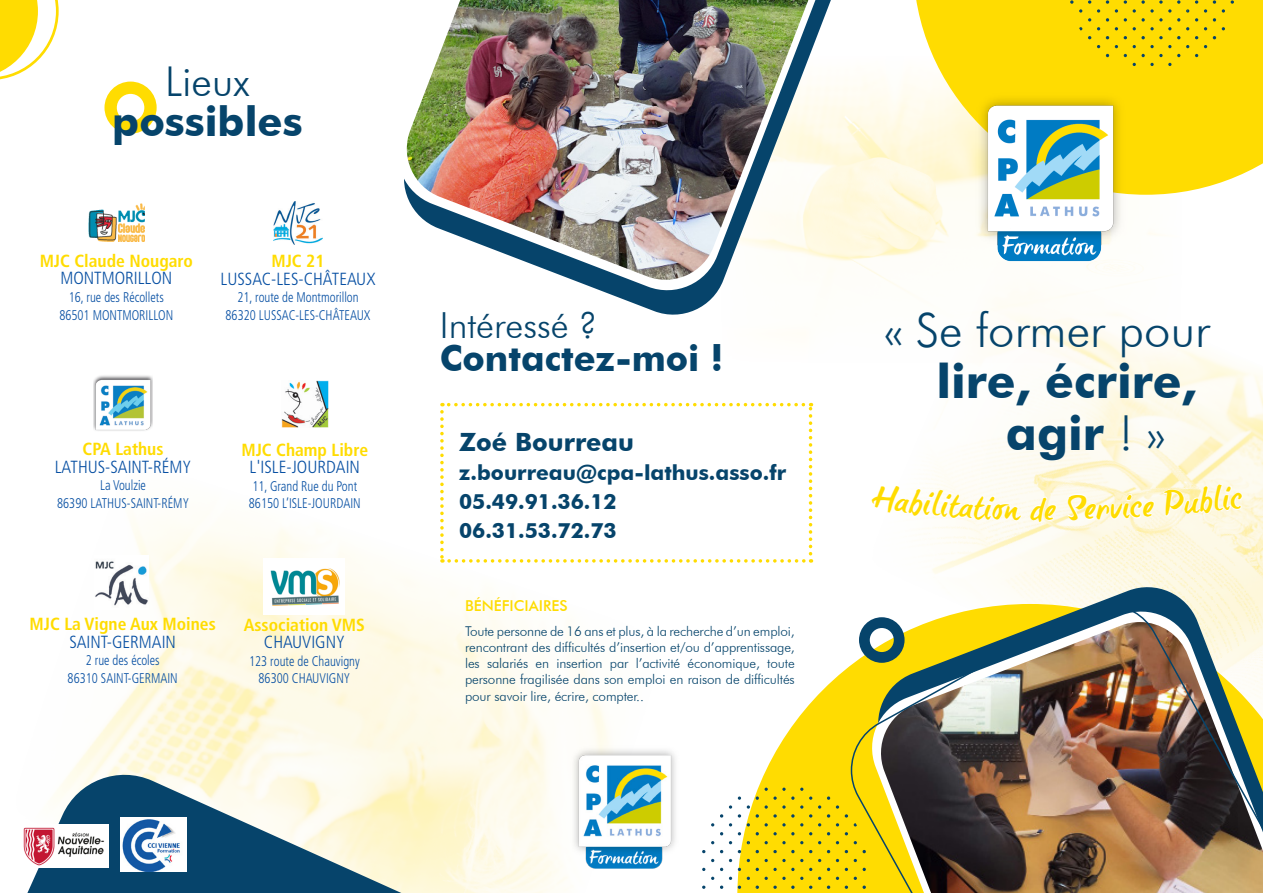
<style>
.page{position:relative;width:1263px;height:893px;background:#fff}
.page>*{position:absolute;margin:0;border:0;box-sizing:border-box;transform-origin:0 0}
.t1{font:700 47.25px "Futura BT";color:#06446b}
.t2{font:300 47.25px "Futura BT";color:#06446b}
.t3{font:700 41.1px "Futura BT";color:#06446b}
.t4{font:300 41.1px "Futura BT";color:#06446b}
.t5{font:700 36px/33px "Futura BT";color:#06446b}
.t6{font:31.5px "brush tip CPA";color:#ffdc01}
.t7{font:700 25.2px "Futura BT";color:#06446b}
.t8{font:700 21px "Futura BT";color:#06446b}
.t9{font:300 condensed 17.55px/17.5px "Frutiger LT Std";color:#0850a3;text-align:center}
.t10{font:700 condensed 17.55px "Frutiger LT Std";color:#ffdc01}
.t11{font:500 15px "Futura BT";color:#ffdc01}
.t12{font:300 condensed 14.1px/17.5px "Frutiger LT Std";color:#0850a3;text-align:center;scale:.9 1}
.t13{font:300 13.5px/16.2px "Futura BT";letter-spacing:-.01em;color:#06446b;text-align:justify}
.s1{font-weight:700;color:#ffdc01}
.s2{font-weight:300}
</style>
<div class="page">
<img style="left:76px;top:520px;width:532px;height:373px">
<img style="left:919px;top:348px;width:344px;height:232px">
<img style="left:865px;top:78px;width:317px;height:286px">
<svg style="left:913px;top:0;width:350px;height:195px;background:#fde02a"></svg>
<svg style="left:737px;top:665px;width:114px;height:228px;fill:#ffdc01"></svg>
<svg style="left:104px;top:82px;width:53px;height:52px"></svg>
<svg style="left:0;top:0;width:59px;height:80px"></svg>
<svg style="left:27px;top:765px;width:442px;height:128px"></svg>
<svg style="left:1005px;top:580px;width:258px;height:24px"></svg>
<img style="left:851px;top:604px;width:412px;height:289px">
<svg style="left:617px;top:77px;width:248px;height:238px"></svg>
<svg style="left:591px;top:77px;width:268px;height:220px"></svg>
<svg style="left:404px;top:0;width:446px;height:287px"></svg>
<img style="left:405px;top:0;width:403px;height:281px">
<svg style="left:440px;top:403px;width:372px;height:160px"></svg>
<svg style="left:738px;top:814px;width:3px;height:4px"></svg>
<svg style="left:720px;top:814px;width:3px;height:4px"></svg>
<svg style="left:738px;top:796px;width:3px;height:4px"></svg>
<svg style="left:729px;top:805px;width:3px;height:4px"></svg>
<svg style="left:862px;top:850px;width:4px;height:3px"></svg>
<svg style="left:862px;top:868px;width:4px;height:3px"></svg>
<svg style="left:862px;top:886px;width:4px;height:3px"></svg>
<svg style="left:845px;top:814px;width:3px;height:4px"></svg>
<svg style="left:827px;top:814px;width:3px;height:4px"></svg>
<svg style="left:836px;top:805px;width:3px;height:4px"></svg>
<svg style="left:827px;top:796px;width:3px;height:4px"></svg>
<svg style="left:809px;top:814px;width:3px;height:4px"></svg>
<svg style="left:809px;top:796px;width:3px;height:4px"></svg>
<svg style="left:818px;top:805px;width:3px;height:4px"></svg>
<svg style="left:800px;top:805px;width:3px;height:4px"></svg>
<svg style="left:773px;top:886px;width:4px;height:3px"></svg>
<svg style="left:773px;top:850px;width:4px;height:3px"></svg>
<svg style="left:773px;top:868px;width:4px;height:3px"></svg>
<svg style="left:782px;top:859px;width:4px;height:3px"></svg>
<svg style="left:764px;top:859px;width:4px;height:3px"></svg>
<svg style="left:782px;top:877px;width:4px;height:3px"></svg>
<svg style="left:764px;top:877px;width:4px;height:3px"></svg>
<svg style="left:773px;top:832px;width:4px;height:3px"></svg>
<svg style="left:782px;top:841px;width:4px;height:3px"></svg>
<svg style="left:764px;top:841px;width:4px;height:3px"></svg>
<svg style="left:756px;top:788px;width:38px;height:38px"></svg>
<svg style="left:747px;top:805px;width:3px;height:4px"></svg>
<svg style="left:1213px;top:0;width:3px;height:4px"></svg>
<svg style="left:1204px;top:9px;width:3px;height:4px"></svg>
<svg style="left:1213px;top:18px;width:3px;height:4px"></svg>
<svg style="left:1231px;top:0;width:3px;height:4px"></svg>
<svg style="left:1222px;top:9px;width:3px;height:4px"></svg>
<svg style="left:1070px;top:0;width:3px;height:4px"></svg>
<svg style="left:1088px;top:0;width:3px;height:4px"></svg>
<svg style="left:1106px;top:0;width:3px;height:4px"></svg>
<svg style="left:1088px;top:18px;width:3px;height:4px"></svg>
<svg style="left:1079px;top:9px;width:3px;height:4px"></svg>
<svg style="left:1097px;top:9px;width:3px;height:4px"></svg>
<svg style="left:1106px;top:18px;width:3px;height:4px"></svg>
<svg style="left:1115px;top:9px;width:3px;height:4px"></svg>
<svg style="left:1141px;top:36px;width:4px;height:3px"></svg>
<svg style="left:1132px;top:63px;width:4px;height:3px"></svg>
<svg style="left:1132px;top:45px;width:4px;height:3px"></svg>
<svg style="left:1141px;top:54px;width:4px;height:3px"></svg>
<svg style="left:1177px;top:0;width:3px;height:4px"></svg>
<svg style="left:1124px;top:0;width:38px;height:30px"></svg>
<svg style="left:1168px;top:9px;width:3px;height:4px"></svg>
<svg style="left:1177px;top:18px;width:3px;height:4px"></svg>
<svg style="left:1150px;top:63px;width:4px;height:3px"></svg>
<svg style="left:1150px;top:45px;width:4px;height:3px"></svg>
<svg style="left:1186px;top:0;width:12px;height:30px"></svg>
<img style="left:969px;top:86px;width:166px;height:183px">
<img style="left:566px;top:740px;width:110px;height:135px">
<img style="left:95px;top:556px;width:54px;height:53px">
<img style="left:273px;top:202px;width:50px;height:43px">
<img style="left:94px;top:375px;width:58px;height:56px">
<img style="left:89px;top:204px;width:55px;height:37px">
<img style="left:281px;top:381px;width:47px;height:46px">
<img style="left:264px;top:559px;width:81px;height:55px">
<img style="left:23px;top:825px;width:85px;height:43px">
<img style="left:120px;top:817px;width:66px;height:54px">
<div style="left:919px;top:482px;width:102px;height:38px;background:#fefcf4"></div>
<svg style="left:1068px;top:494px;width:87px;height:26px"></svg>
<svg style="left:1163px;top:484px;width:80px;height:32px;background:#fdf6da"></svg>
<p class="t4" style="left:165px;top:57px;width:86px">Lieux</p>
<p class="t3" style="left:112px;top:96px;width:192px">possibles</p>
<p class="t10" style="left:40px;top:250px;width:155px">MJC Claude Nougaro</p>
<p class="t9" style="left:60px;top:270px;width:113px">MONTMORILLON</p>
<p class="t12" style="left:69px;top:289px;width:107px">16, rue des Récollets</p>
<p class="t12" style="left:59px;top:306px;width:128px">86501 MONTMORILLON</p>
<p class="t9" style="left:221px;top:253px;width:156px"><span class="s1">MJC 21<br></span>LUSSAC-LES-CHÂTEAUX</p>
<p class="t12" style="left:226px;top:289px;width:162px">21, route de Montmorillon<br>86320 LUSSAC-LES-CHÂTEAUX</p>
<p class="t10" style="left:83px;top:439px;width:82px">CPA Lathus</p>
<p class="t9" style="left:55px;top:458px;width:138px">LATHUS-SAINT-RÉMY</p>
<p class="t12" style="left:100px;top:477px;width:52px">La Voulzie</p>
<p class="t12" style="left:57px;top:494px;width:148px">86390 LATHUS-SAINT-RÉMY</p>
<p class="t10" style="left:241px;top:439px;width:128px">MJC Champ Libre</p>
<p class="t9" style="left:250px;top:458px;width:112px">L'ISLE-JOURDAIN</p>
<p class="t12" style="left:252px;top:477px;width:118px">11, Grand Rue du Pont</p>
<p class="t12" style="left:249px;top:495px;width:126px">86150 L’ISLE-JOURDAIN</p>
<p class="t10" style="left:30px;top:614px;width:188px">MJC La Vigne Aux Moines</p>
<p class="t9" style="left:69px;top:633px;width:108px">SAINT-GERMAIN</p>
<p class="t12" style="left:68px;top:652px;width:124px">2 rue des écoles<br>86310 SAINT-GERMAIN</p>
<p class="t10" style="left:244px;top:614px;width:123px">Association VMS</p>
<p class="t9" style="left:264px;top:634px;width:82px">CHAUVIGNY</p>
<p class="t12" style="left:249px;top:652px;width:124px">123 route de Chauvigny<br>86300 CHAUVIGNY</p>
<p class="t5" style="left:440px;top:308px;width:285px"><span class="s2">Intéressé ?<br></span>Contactez-moi !</p>
<p class="t7" style="left:459px;top:427px;width:176px">Zoé Bourreau</p>
<p class="t8" style="left:459px;top:460px;width:328px">z.bourreau@cpa-lathus.asso.fr</p>
<p class="t8" style="left:459px;top:489px;width:159px">05.49.91.36.12</p>
<p class="t8" style="left:459px;top:518px;width:159px">06.31.53.72.73</p>
<p class="t11" style="left:465px;top:596px;width:104px">BÉNÉFICIAIRES</p>
<p class="t13" style="left:465px;top:623px;width:331px">Toute personne de 16 ans et plus, à la recherche d’un emploi, rencontrant des difficultés d’insertion et/ou d’apprentissage, les salariés en insertion par l’activité économique, toute personne fragilisée dans son emploi en raison de difficultés pour savoir lire, écrire, compter..</p>
<p class="t2" style="left:884px;top:301px;width:327px">« Se former pour</p>
<p class="t1" style="left:936px;top:353px;width:262px">lire, écrire,</p>
<p class="t1" style="left:1006px;top:404px;width:161px">agir <span class="s2">! »</span></p>
<p class="t6" style="left:1030px;top:489px;width:29px">de</p>
</div>
